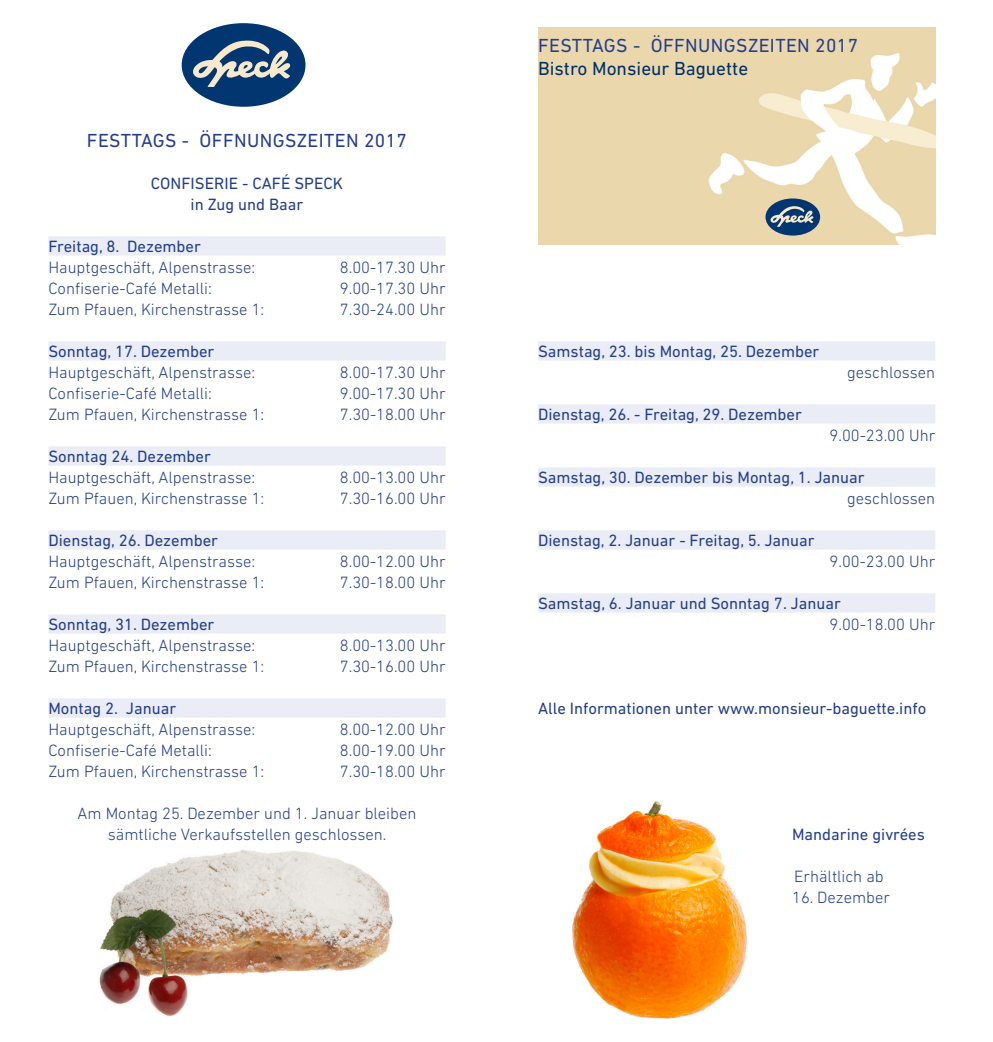
<style>
.page{position:relative;width:993px;height:1042px;background:#fff}
.page>*{position:absolute;margin:0;border:0;box-sizing:border-box;transform-origin:0 0}
.TITEL{font:19.25px/23.1px "DIN Next LT Pro";letter-spacing:.02em;color:#253f8e}
.Lauftext{font:300 16.62px "DIN Next LT Pro";color:#253f8e}
.Untertitel_Tabelle{font:16.62px "DIN Next LT Pro";color:#253f8e}
.Untertitel{font:300 16.62px "DIN Next LT Pro";color:#253f8e}
.Untertitel-2{font:16.62px "DIN Next LT Pro";color:#253f8e}
.Lauftext-2{font:16.62px "DIN Next LT Pro";color:#253f8e}
.s1{color:#003066}
</style>
<div class="page">
<div style="left:48px;top:236px;width:397px;height:20px;background:#eaedf5"></div>
<div style="left:48px;top:341px;width:397px;height:20px;background:#eaedf5"></div>
<div style="left:48px;top:446px;width:397px;height:20px;background:#eaedf5"></div>
<div style="left:48px;top:530px;width:397px;height:20px;background:#eaedf5"></div>
<div style="left:48px;top:614px;width:397px;height:20px;background:#eaedf5"></div>
<div style="left:48px;top:698px;width:397px;height:20px;background:#eaedf5"></div>
<div style="left:182px;top:23px;width:123px;height:84px;background:#013671;border-radius:50%"></div>
<svg style="left:191px;top:40px;width:100px;height:47px"></svg>
<img style="left:99px;top:850px;width:294px;height:166px">
<img style="left:538px;top:27px;width:396px;height:218px">
<div style="left:765px;top:198px;width:54px;height:38px;background:#013671;border-radius:50%"></div>
<svg style="left:769px;top:206px;width:44px;height:21px"></svg>
<div style="left:538px;top:341px;width:396px;height:20px;background:#eaedf5"></div>
<div style="left:538px;top:404px;width:396px;height:20px;background:#eaedf5"></div>
<div style="left:538px;top:467px;width:396px;height:20px;background:#eaedf5"></div>
<div style="left:538px;top:530px;width:396px;height:20px;background:#eaedf5"></div>
<div style="left:538px;top:593px;width:396px;height:20px;background:#eaedf5"></div>
<img style="left:572px;top:801px;width:176px;height:218px">
<p class="TITEL" style="left:87px;top:129px;width:321px">FESTTAGS - ÖFFNUNGSZEITEN 2017</p>
<p class="Untertitel-2" style="left:151px;top:174px;width:194px">CONFISERIE - CAFÉ SPECK</p>
<p class="Lauftext-2" style="left:190px;top:195px;width:114px">in Zug und Baar</p>
<p class="Untertitel_Tabelle" style="left:48px;top:237px;width:154px">Freitag, 8. Dezember</p>
<p class="Lauftext" style="left:48px;top:258px;width:208px">Hauptgeschäft, Alpenstrasse:</p>
<p class="Lauftext" style="left:340px;top:258px;width:107px">8.00-17.30 Uhr</p>
<p class="Lauftext" style="left:48px;top:279px;width:165px">Confiserie-Café Metalli:</p>
<p class="Lauftext" style="left:340px;top:279px;width:107px">9.00-17.30 Uhr</p>
<p class="Lauftext" style="left:48px;top:300px;width:217px">Zum Pfauen, Kirchenstrasse 1:</p>
<p class="Lauftext" style="left:340px;top:300px;width:107px">7.30-24.00 Uhr</p>
<p class="Untertitel_Tabelle" style="left:48px;top:342px;width:167px">Sonntag, 17. Dezember</p>
<p class="Lauftext" style="left:48px;top:363px;width:208px">Hauptgeschäft, Alpenstrasse:</p>
<p class="Lauftext" style="left:340px;top:363px;width:107px">8.00-17.30 Uhr</p>
<p class="Lauftext" style="left:48px;top:384px;width:165px">Confiserie-Café Metalli:</p>
<p class="Lauftext" style="left:340px;top:384px;width:107px">9.00-17.30 Uhr</p>
<p class="Lauftext" style="left:48px;top:405px;width:217px">Zum Pfauen, Kirchenstrasse 1:</p>
<p class="Lauftext" style="left:340px;top:405px;width:107px">7.30-18.00 Uhr</p>
<p class="Untertitel_Tabelle" style="left:48px;top:447px;width:164px">Sonntag 24. Dezember</p>
<p class="Lauftext" style="left:48px;top:468px;width:208px">Hauptgeschäft, Alpenstrasse:</p>
<p class="Lauftext" style="left:340px;top:468px;width:107px">8.00-13.00 Uhr</p>
<p class="Lauftext" style="left:48px;top:489px;width:217px">Zum Pfauen, Kirchenstrasse 1:</p>
<p class="Lauftext" style="left:340px;top:489px;width:107px">7.30-16.00 Uhr</p>
<p class="Untertitel_Tabelle" style="left:48px;top:531px;width:171px">Dienstag, 26. Dezember</p>
<p class="Lauftext" style="left:48px;top:552px;width:208px">Hauptgeschäft, Alpenstrasse:</p>
<p class="Lauftext" style="left:340px;top:552px;width:107px">8.00-12.00 Uhr</p>
<p class="Lauftext" style="left:48px;top:573px;width:217px">Zum Pfauen, Kirchenstrasse 1:</p>
<p class="Lauftext" style="left:340px;top:573px;width:107px">7.30-18.00 Uhr</p>
<p class="Untertitel_Tabelle" style="left:48px;top:615px;width:167px">Sonntag, 31. Dezember</p>
<p class="Lauftext" style="left:48px;top:636px;width:208px">Hauptgeschäft, Alpenstrasse:</p>
<p class="Lauftext" style="left:340px;top:636px;width:107px">8.00-13.00 Uhr</p>
<p class="Lauftext" style="left:48px;top:657px;width:217px">Zum Pfauen, Kirchenstrasse 1:</p>
<p class="Lauftext" style="left:340px;top:657px;width:107px">7.30-16.00 Uhr</p>
<p class="Untertitel_Tabelle" style="left:48px;top:699px;width:129px">Montag 2. Januar</p>
<p class="Lauftext" style="left:48px;top:720px;width:208px">Hauptgeschäft, Alpenstrasse:</p>
<p class="Lauftext" style="left:340px;top:720px;width:107px">8.00-12.00 Uhr</p>
<p class="Lauftext" style="left:48px;top:741px;width:165px">Confiserie-Café Metalli:</p>
<p class="Lauftext" style="left:340px;top:741px;width:107px">8.00-19.00 Uhr</p>
<p class="Lauftext" style="left:48px;top:762px;width:217px">Zum Pfauen, Kirchenstrasse 1:</p>
<p class="Lauftext" style="left:340px;top:762px;width:107px">7.30-18.00 Uhr</p>
<p class="Untertitel" style="left:78px;top:804px;width:340px">Am Montag 25. Dezember und 1. Januar bleiben</p>
<p class="Untertitel" style="left:108px;top:825px;width:280px">sämtliche Verkaufsstellen geschlossen.</p>
<p class="TITEL" style="left:538px;top:34px;width:321px">FESTTAGS - ÖFFNUNGSZEITEN 2017<br><span class="s1">Bistro Monsieur Baguette</span></p>
<p class="Untertitel_Tabelle" style="left:538px;top:342px;width:283px">Samstag, 23. bis Montag, 25. Dezember</p>
<p class="Untertitel_Tabelle" style="left:538px;top:405px;width:265px">Dienstag, 26. - Freitag, 29. Dezember</p>
<p class="Lauftext" style="left:846px;top:363px;width:89px">geschlossen</p>
<p class="Lauftext" style="left:829px;top:426px;width:107px">9.00-23.00 Uhr</p>
<p class="Untertitel_Tabelle" style="left:538px;top:468px;width:328px">Samstag, 30. Dezember bis Montag, 1. Januar</p>
<p class="Lauftext" style="left:846px;top:489px;width:89px">geschlossen</p>
<p class="Untertitel_Tabelle" style="left:538px;top:531px;width:278px">Dienstag, 2. Januar - Freitag, 5. Januar</p>
<p class="Lauftext" style="left:829px;top:552px;width:107px">9.00-23.00 Uhr</p>
<p class="Untertitel_Tabelle" style="left:538px;top:594px;width:304px">Samstag, 6. Januar und Sonntag 7. Januar</p>
<p class="Lauftext" style="left:829px;top:615px;width:107px">9.00-18.00 Uhr</p>
<p class="Untertitel-2" style="left:538px;top:699px;width:389px">Alle Informationen unter www.monsieur-baguette.info</p>
<p class="Untertitel-2" style="left:791px;top:825px;width:134px">Mandarine givrées</p>
<p class="Untertitel" style="left:794px;top:867px;width:91px">Erhältlich ab</p>
<p class="Untertitel" style="left:791px;top:888px;width:99px">16. Dezember</p>
</div>
